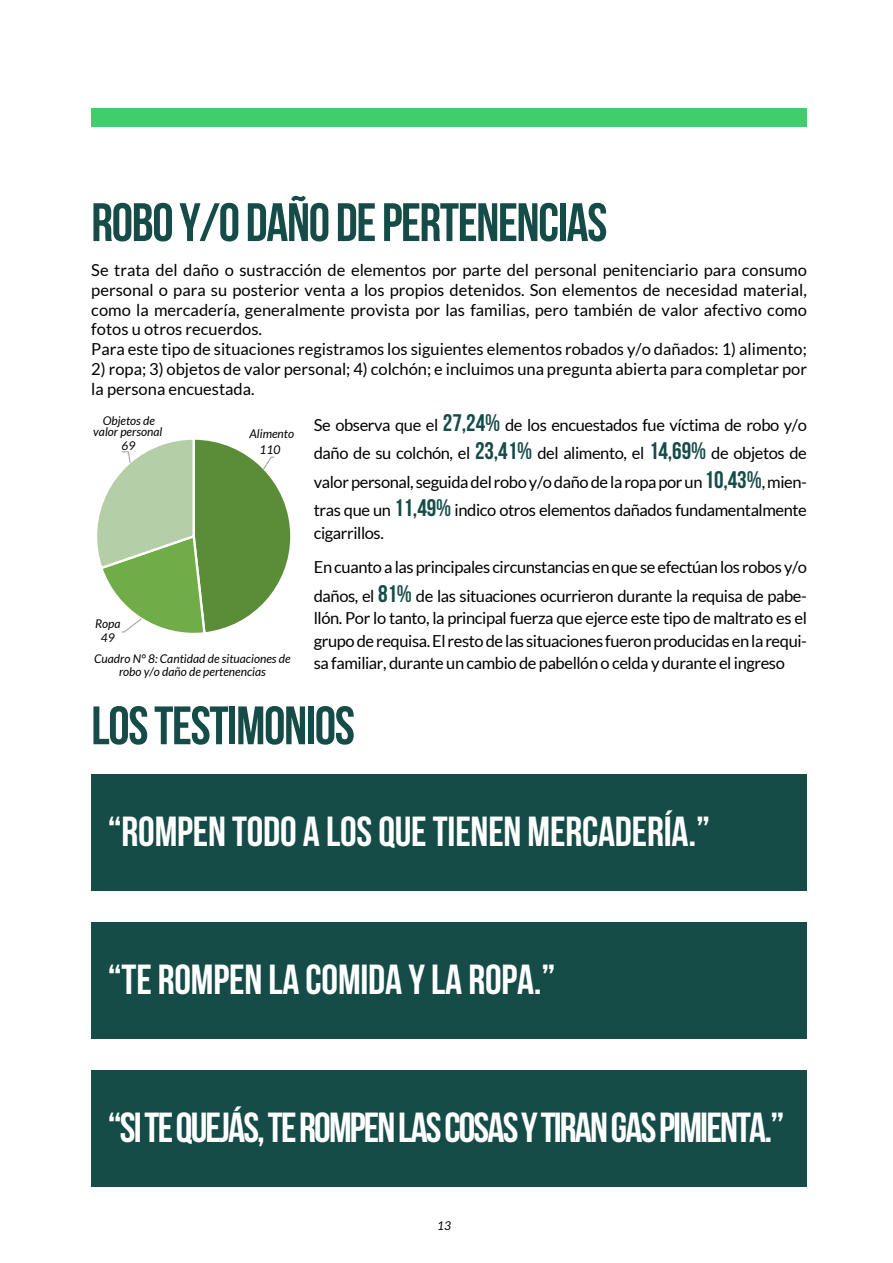
<style>
.page{position:relative;width:893px;height:1263px;background:#fff}
.page>*{position:absolute;margin:0;border:0;box-sizing:border-box;transform-origin:0 0}
.t1{font:700 54px "Bebas Neue";letter-spacing:-.025em;color:#164c48}
.t2{font:700 42px "Bebas Neue";letter-spacing:-.005em;color:#fff}
.t3{font:700 42px "Bebas Neue";letter-spacing:-.045em;color:#fff}
.t4{font:16.5px/19.8px "Lato";color:#000}
.t5{font:16.5px/34.5px "Lato";letter-spacing:-.025em;color:#000}
.t6{font:italic 12px/13.5px "Lato";color:#000;text-align:center}
.s1{font-family:"Bebas Neue";font-weight:700;font-size:24px;color:#164c48}
</style>
<div class="page">
<div style="left:91px;top:774px;width:716px;height:117px;background:#164c48"></div>
<div style="left:91px;top:922px;width:716px;height:117px;background:#164c48"></div>
<div style="left:91px;top:1070px;width:716px;height:117px;background:#164c48"></div>
<div style="left:91px;top:108px;width:716px;height:18px;background:#40cd6b"></div>
<svg style="left:97px;top:439px;width:194px;height:194px"></svg>
<h1 class="t1" style="left:91px;top:193px;width:518px">ROBO Y/O DAÑO DE PERTENENCIAS</h1>
<p class="t4" style="left:91px;top:260px;width:717px">Se trata del daño o sustracción de elementos por parte del personal penitenciario para consumo personal o para su posterior venta a los propios detenidos. Son elementos de necesidad material, como la mercadería, generalmente provista por las familias, pero también de valor afectivo como fotos u otros recuerdos.<br>Para este tipo de situaciones registramos los siguientes elementos robados y/o dañados: 1) alimento;</p>
<p class="t4" style="left:91px;top:359px;width:717px">2) ropa; 3) objetos de valor personal; 4) colchón; e incluimos una pregunta abierta para completar por la persona encuestada.</p>
<p class="t4" style="left:314px;top:410px;width:495px;line-height:28.5px;text-align:justify">Se observa que el <span class="s1">27,24%</span> de los encuestados fue víctima de robo y/o daño de su colchón, el <span class="s1">23,41%</span> del alimento, el <span class="s1">14,69%</span> de objetos de valor personal, seguida del robo y/o daño de la ropa por un <span class="s1">10,43%</span>, mien&shy;tras que un <span class="s1">11,49%</span> indico otros elementos dañados fundamentalmente</p>
<p class="t5" style="left:314px;top:515px;width:495px">cigarrillos.<br>En cuanto a las principales circunstancias en que se efectúan los robos y/o</p>
<p class="t4" style="left:314px;top:584px;width:495px;line-height:22.5px;text-align:justify">daños, el <span class="s1">81%</span> de las situaciones ocurrieron durante la requisa de pabe&shy;llón. Por lo tanto, la principal fuerza que ejerce este tipo de maltrato es el grupo de requisa. El resto de las situaciones fueron producidas en la requi&shy;sa familiar, durante un cambio de pabellón o celda y durante el ingreso</p>
<p class="t6" style="left:93px;top:415px;width:71px;line-height:11.7px">Objetos de valor personal</p>
<p class="t6" style="left:122px;top:439px;width:15px">69</p>
<p class="t6" style="left:250px;top:426px;width:46px;line-height:15.5px">Alimento<br>110</p>
<p class="t6" style="left:95px;top:618px;width:27px">Ropa<br>49</p>
<p class="t6" style="left:94px;top:652px;width:198px">Cuadro N° 8: Cantidad de situaciones de robo y/o daño de pertenencias</p>
<h1 class="t1" style="left:91px;top:696px;width:265px">LOS TESTIMONIOS</h1>
<h2 class="t2" style="left:108px;top:809px;width:604px">“ROMPEN TODO A LOS QUE TIENEN MERCADERÍA.”</h2>
<h2 class="t2" style="left:108px;top:957px;width:449px">“TE ROMPEN LA COMIDA Y LA ROPA.”</h2>
<h2 class="t3" style="left:108px;top:1105px;width:678px">“SI TE QUEJÁS, TE ROMPEN LAS COSAS Y TIRAN GAS PIMIENTA.”</h2>
<p class="t6" style="left:437px;top:1219px;width:15px">13</p>
</div>
